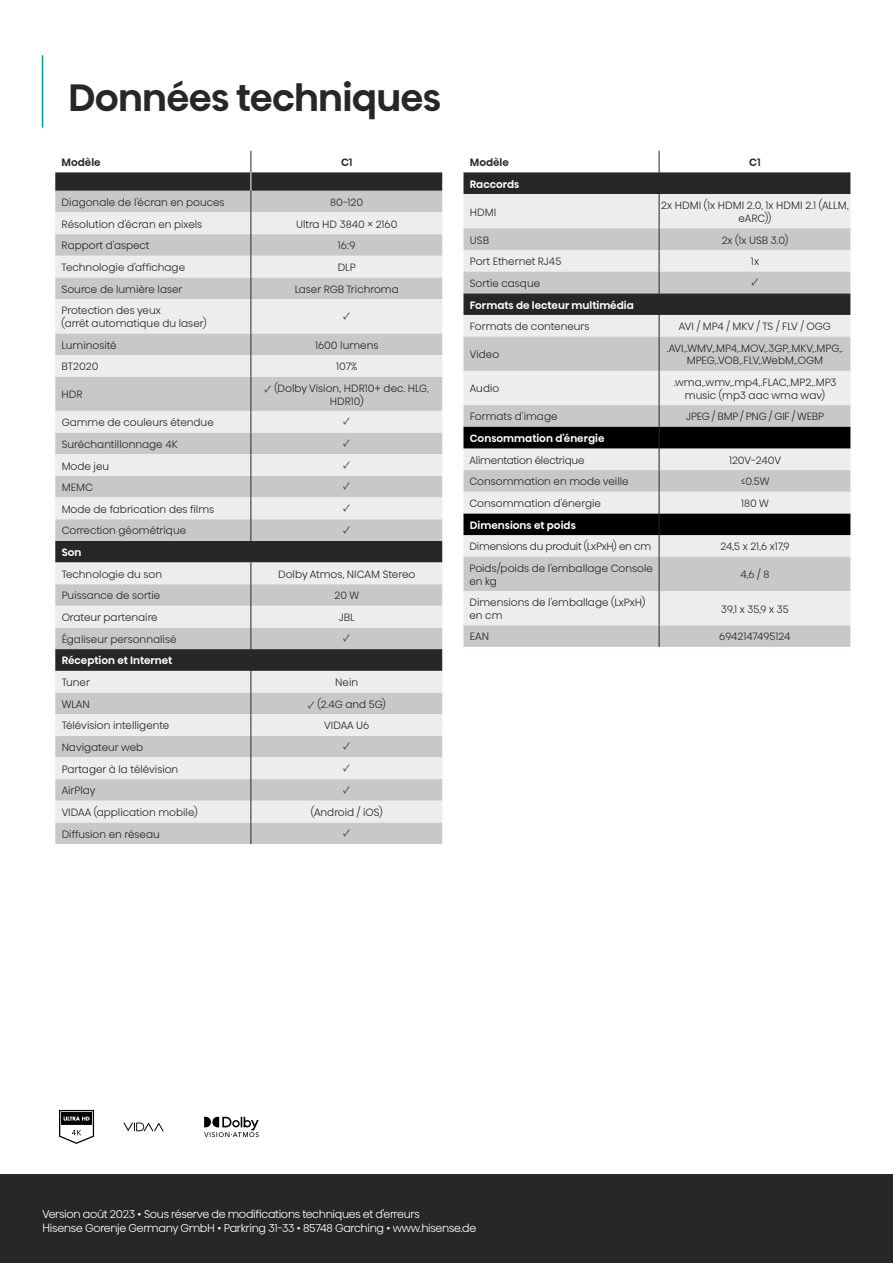
<style>
.page{position:relative;width:893px;height:1263px;background:#fff}
.page>*{position:absolute;margin:0;border:0;box-sizing:border-box;transform-origin:0 0}
.t1{font:500 37.5px "Hisense Alfabet";letter-spacing:-.02em;color:#262727}
.t2{font:300 11.25px/13.5px "Hisense Alfabet";letter-spacing:-.03em;color:#fff}
.t3{font:300 10.5px/12.6px "Hisense Alfabet";color:#262727;text-align:center}
.t4{font:500 10.5px "Hisense Alfabet";color:#fff}
.t5{font:300 10.5px "Hisense Alfabet";letter-spacing:-.02em;color:#262727}
.t6{font:300 10.5px "Hisense Alfabet";letter-spacing:-.025em;color:#262727}
.t7{font:500 10.5px "Hisense Alfabet";color:#262727}
.t8{font:500 10.5px "Minion Pro";color:#262727}
.s1{font-family:"Minion Pro";font-weight:500}
</style>
<div class="page">
<div style="left:0;top:1175px;width:893px;height:88px;background:#262727"></div>
<svg style="left:55px;top:172px;width:387px;height:19px;background:#2e2f2f"></svg>
<div style="left:55px;top:191px;width:387px;height:21px;background:#c7c8c9"></div>
<svg style="left:55px;top:212px;width:387px;height:87px;background:#dadadb"></svg>
<svg style="left:55px;top:299px;width:387px;height:112px;background:#dadadb"></svg>
<hr style="left:250px;top:299px;width:1px;height:34px;background:#262727">
<svg style="left:250px;top:333px;width:1px;height:44px"></svg>
<hr style="left:250px;top:377px;width:1px;height:34px;background:#262727">
<svg style="left:55px;top:411px;width:387px;height:433px;background:#c8c8c9"></svg>
<svg style="left:250px;top:151px;width:1px;height:148px"></svg>
<svg style="left:59px;top:1110px;width:35px;height:34px"></svg>
<svg style="left:124px;top:1122px;width:39px;height:9px"></svg>
<svg style="left:204px;top:1117px;width:55px;height:20px"></svg>
<div style="left:463px;top:172px;width:387px;height:22px;background:#262727"></div>
<div style="left:463px;top:194px;width:387px;height:34px;background:#ededed"></div>
<svg style="left:463px;top:228px;width:387px;height:419px;background:#c4c5c5"></svg>
<svg style="left:463px;top:557px;width:387px;height:68px;background:#dadadb"></svg>
<hr style="left:659px;top:557px;width:1px;height:34px;background:#262727">
<hr style="left:659px;top:591px;width:1px;height:34px;background:#262727">
<svg style="left:659px;top:151px;width:1px;height:43px"></svg>
<hr style="left:659px;top:194px;width:1px;height:34px;background:#262727">
<svg style="left:659px;top:228px;width:1px;height:109px"></svg>
<hr style="left:659px;top:337px;width:1px;height:34px;background:#262727">
<hr style="left:659px;top:371px;width:1px;height:34px;background:#262727">
<svg style="left:463px;top:405px;width:387px;height:152px;background:#9f9f9f"></svg>
<svg style="left:659px;top:625px;width:1px;height:22px"></svg>
<hr style="left:42px;top:55px;width:1px;height:73px;background:#009a9d">
<h1 class="t1" style="left:68px;top:71px;width:375px">Données techniques</h1>
<p class="t7" style="left:62px;top:155px;width:41px">Modèle</p>
<p class="t7" style="left:341px;top:155px;width:13px">C1</p>
<p class="t3" style="left:62px;top:194px;width:164px">Diagonale de l'écran en pouces</p>
<p class="t3" style="left:330px;top:194px;width:35px">80-120</p>
<p class="t3" style="left:62px;top:216px;width:142px">Résolution d'écran en pixels</p>
<p class="t3" style="left:296px;top:216px;width:103px">Ultra HD 3840 × 2160</p>
<p class="t3" style="left:62px;top:238px;width:89px">Rapport d'aspect</p>
<p class="t3" style="left:338px;top:238px;width:19px">16:9</p>
<p class="t3" style="left:62px;top:259px;width:125px">Technologie d'affichage</p>
<p class="t3" style="left:338px;top:259px;width:20px">DLP</p>
<p class="t3" style="left:62px;top:281px;width:122px">Source de lumière laser</p>
<p class="t3" style="left:295px;top:281px;width:105px">Laser RGB Trichroma</p>
<p class="t3" style="left:62px;top:303px;width:147px;text-align:left">Protection des yeux<br>(arrêt automatique du laser)</p>
<p class="t8" style="left:343px;top:308px;width:9px">✓</p>
<p class="t3" style="left:62px;top:337px;width:57px">Luminosité</p>
<p class="t3" style="left:315px;top:337px;width:65px">1600 lumens</p>
<p class="t3" style="left:62px;top:359px;width:38px">BT2020</p>
<p class="t3" style="left:336px;top:359px;width:23px">107%</p>
<p class="t3" style="left:62px;top:387px;width:23px">HDR</p>
<p class="t3" style="left:265px;top:380px;width:166px"><span class="s1">✓</span> (Dolby Vision, HDR10+ dec. HLG,<br>HDR10)</p>
<p class="t3" style="left:62px;top:414px;width:154px">Gamme de couleurs étendue</p>
<p class="t8" style="left:343px;top:414px;width:9px">✓</p>
<p class="t3" style="left:62px;top:436px;width:117px">Suréchantillonnage 4K</p>
<p class="t8" style="left:343px;top:436px;width:9px">✓</p>
<p class="t3" style="left:62px;top:458px;width:49px">Mode jeu</p>
<p class="t8" style="left:343px;top:457px;width:9px">✓</p>
<p class="t3" style="left:62px;top:479px;width:33px">MEMC</p>
<p class="t8" style="left:343px;top:479px;width:9px">✓</p>
<p class="t3" style="left:62px;top:501px;width:154px">Mode de fabrication des films</p>
<p class="t8" style="left:343px;top:501px;width:9px">✓</p>
<p class="t3" style="left:62px;top:523px;width:126px">Correction géométrique</p>
<p class="t8" style="left:343px;top:522px;width:9px">✓</p>
<p class="t4" style="left:62px;top:545px;width:21px">Son</p>
<p class="t3" style="left:62px;top:566px;width:102px">Technologie du son</p>
<p class="t3" style="left:278px;top:566px;width:139px">Dolby Atmos, NICAM Stereo</p>
<p class="t3" style="left:62px;top:588px;width:100px">Puissance de sortie</p>
<p class="t3" style="left:334px;top:588px;width:26px">20 W</p>
<p class="t3" style="left:62px;top:609px;width:98px">Orateur partenaire</p>
<p class="t3" style="left:339px;top:609px;width:18px">JBL</p>
<p class="t3" style="left:62px;top:631px;width:116px">Égaliseur personnalisé</p>
<p class="t8" style="left:343px;top:630px;width:9px">✓</p>
<p class="t4" style="left:62px;top:653px;width:112px">Réception et Internet</p>
<p class="t3" style="left:62px;top:674px;width:30px">Tuner</p>
<p class="t3" style="left:335px;top:674px;width:24px">Nein</p>
<p class="t3" style="left:62px;top:696px;width:30px">WLAN</p>
<p class="t3" style="left:308px;top:696px;width:80px"><span class="s1">✓</span> (2.4G and 5G)</p>
<p class="t3" style="left:62px;top:718px;width:109px">Télévision intelligente</p>
<p class="t3" style="left:324px;top:718px;width:47px">VIDAA U6</p>
<p class="t3" style="left:62px;top:739px;width:83px">Navigateur web</p>
<p class="t8" style="left:343px;top:739px;width:9px">✓</p>
<p class="t3" style="left:62px;top:761px;width:118px">Partager à la télévision</p>
<p class="t8" style="left:343px;top:760px;width:9px">✓</p>
<p class="t3" style="left:62px;top:783px;width:36px">AirPlay</p>
<p class="t8" style="left:343px;top:782px;width:9px">✓</p>
<p class="t3" style="left:62px;top:804px;width:138px">VIDAA (application mobile)</p>
<p class="t3" style="left:311px;top:804px;width:74px">(Android / iOS)</p>
<p class="t3" style="left:62px;top:826px;width:100px">Diffusion en réseau</p>
<p class="t8" style="left:343px;top:825px;width:9px">✓</p>
<p class="t7" style="left:470px;top:155px;width:41px">Modèle</p>
<p class="t7" style="left:749px;top:155px;width:13px">C1</p>
<p class="t4" style="left:470px;top:176px;width:51px">Raccords</p>
<p class="t3" style="left:470px;top:204px;width:28px">HDMI</p>
<p class="t3" style="left:661px;top:198px;width:189px">2x HDMI (1x HDMI 2.0, 1x HDMI 2.1 (ALLM, eARC))</p>
<p class="t3" style="left:470px;top:232px;width:21px">USB</p>
<p class="t3" style="left:722px;top:232px;width:68px">2x (1x USB 3.0)</p>
<p class="t3" style="left:470px;top:254px;width:93px">Port Ethernet RJ45</p>
<p class="t3" style="left:751px;top:254px;width:10px">1x</p>
<p class="t3" style="left:470px;top:275px;width:72px">Sortie casque</p>
<p class="t8" style="left:751px;top:275px;width:9px">✓</p>
<p class="t4" style="left:470px;top:297px;width:165px">Formats de lecteur multimédia</p>
<p class="t3" style="left:470px;top:319px;width:121px">Formats de conteneurs</p>
<p class="t3" style="left:679px;top:319px;width:154px">AVI / MP4 / MKV / TS / FLV / OGG</p>
<p class="t3" style="left:470px;top:346px;width:31px">Video</p>
<p class="t3" style="left:666px;top:340px;width:178px">.AVI,.WMV,.MP4,.MOV,.3GP,.MKV,.MPG,.<br>MPEG,.VOB,.FLV,.WebM,.OGM</p>
<p class="t3" style="left:470px;top:381px;width:31px">Audio</p>
<p class="t3" style="left:673px;top:374px;width:165px">.wma,.wmv,.mp4,.FLAC,.MP2,.MP3 music (mp3 aac wma wav)</p>
<p class="t3" style="left:470px;top:409px;width:89px">Formats d'image</p>
<p class="t6" style="left:686px;top:407px;width:139px">JPEG / BMP / PNG / GIF / WEBP</p>
<p class="t4" style="left:470px;top:431px;width:136px">Consommation d'énergie</p>
<p class="t5" style="left:469px;top:450px;width:117px">Alimentation électrique</p>
<p class="t3" style="left:729px;top:452px;width:54px">120V-240V</p>
<p class="t3" style="left:469px;top:474px;width:161px">Consommation en mode veille</p>
<p class="t3" style="left:741px;top:474px;width:30px">≤0.5W</p>
<p class="t3" style="left:469px;top:495px;width:133px">Consommation d'énergie</p>
<p class="t3" style="left:741px;top:495px;width:29px">180 W</p>
<p class="t4" style="left:470px;top:517px;width:107px">Dimensions et poids</p>
<p class="t5" style="left:469px;top:537px;width:183px">Dimensions du produit (LxPxH) en cm</p>
<p class="t3" style="left:720px;top:539px;width:71px">24,5 x 21,6 x17,9</p>
<p class="t3" style="left:469px;top:560px;width:185px;text-align:left">Poids/poids de l'emballage Console en kg</p>
<p class="t3" style="left:740px;top:567px;width:30px">4,6 / 8</p>
<p class="t3" style="left:469px;top:595px;width:177px;text-align:left">Dimensions de l'emballage (LxPxH) en cm</p>
<p class="t3" style="left:721px;top:601px;width:69px">39,1 x 35,9 x 35</p>
<p class="t3" style="left:470px;top:629px;width:21px">EAN</p>
<p class="t3" style="left:719px;top:629px;width:73px">6942147495124</p>
<p class="t2" style="left:43px;top:1205px;width:435px">Version août 2023 • Sous réserve de modifications techniques et d'erreurs<br>Hisense Gorenje Germany GmbH • Parkring 31-33 • 85748 Garching • www.hisense.de</p>
</div>
